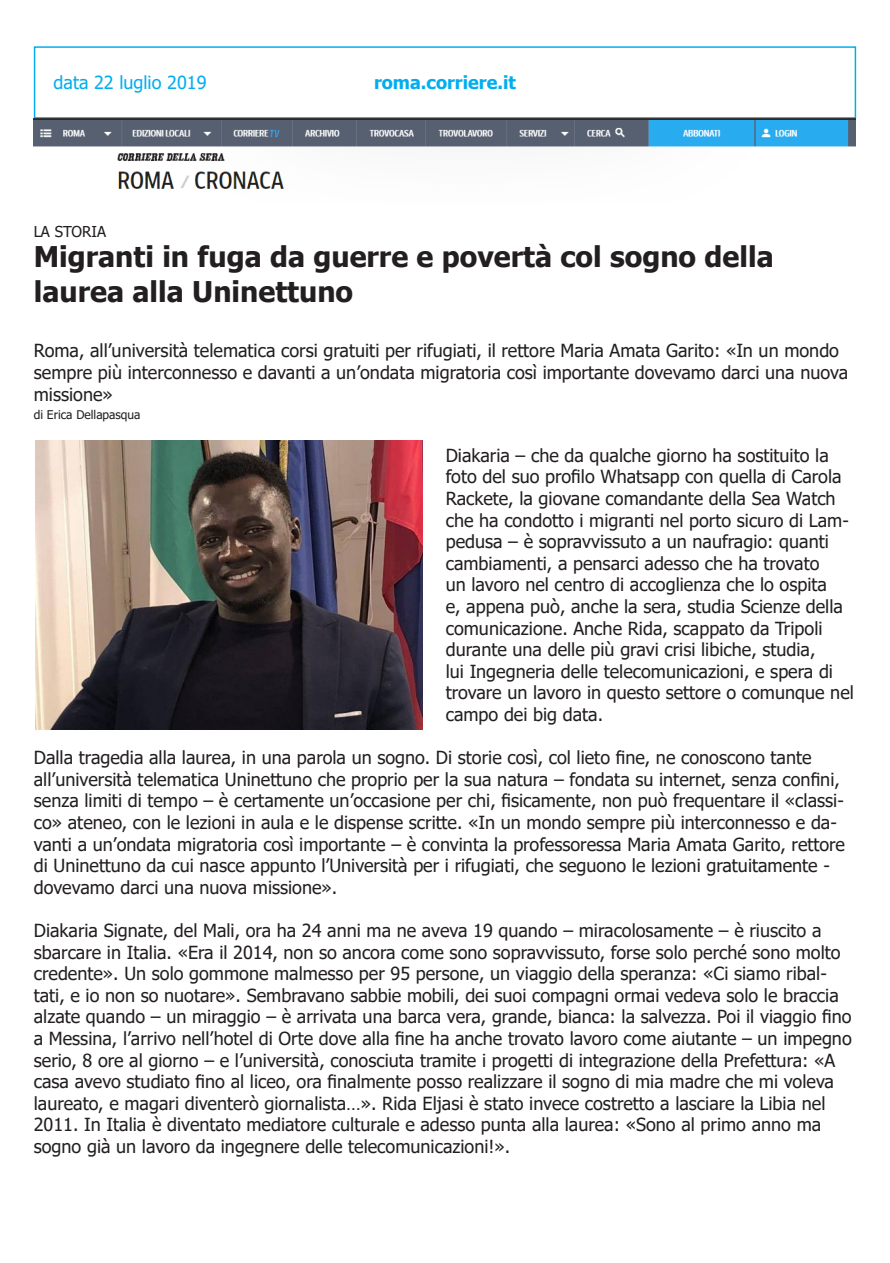
<style>
.page{position:relative;width:890px;height:1263px;background:#fff}
.page>*{position:absolute;margin:0;border:0;box-sizing:border-box;transform-origin:0 0}
.Stile_di_paragrafo_1{font:700 28.5px/34.2px "Tahoma";color:#231f20}
.Stile_di_paragrafo_2{font:18px/21.6px "Tahoma";color:#231f20}
.t1{font:18px "Tahoma";color:#00aeef}
.t2{font:700 18px "Tahoma";color:#00aeef}
.Stile_di_paragrafo_2-2{font:15px "Tahoma";color:#231f20}
.Stile_di_paragrafo_2-3{font:12px "Tahoma";color:#231f20}
</style>
<div class="page">
<div style="left:34px;top:46px;width:822px;height:73px;border:2px solid #00aeef"></div>
<img style="left:33px;top:119px;width:822px;height:70px">
<img style="left:35px;top:440px;width:387px;height:289px">
<p class="t1" style="left:54px;top:71px;width:154px">data 22 luglio 2019</p>
<p class="t2" style="left:374px;top:70px;width:143px">roma.corriere.it</p>
<p class="Stile_di_paragrafo_2-2" style="left:34px;top:222px;width:74px">LA STORIA</p>
<p class="Stile_di_paragrafo_1" style="left:34px;top:241px;width:741px">Migranti in fuga da guerre e povertà col sogno della laurea alla Uninettuno</p>
<p class="Stile_di_paragrafo_2" style="left:34px;top:341px;width:815px">Roma, all’università telematica corsi gratuiti per rifugiati, il rettore Maria Amata Garito: «In un mondo sempre più interconnesso e davanti a un’ondata migratoria così importante dovevamo darci una nuova missione»</p>
<p class="Stile_di_paragrafo_2-3" style="left:34px;top:406px;width:108px">di Erica Dellapasqua</p>
<p class="Stile_di_paragrafo_2" style="left:446px;top:445px;width:409px">Diakaria – che da qualche giorno ha sostituito la foto del suo profilo Whatsapp con quella di Carola Rackete, la giovane comandante della Sea Watch che ha condotto i migranti nel porto sicuro di Lam&shy;pedusa – è sopravvissuto a un naufragio: quanti cambiamenti, a pensarci adesso che ha trovato<br>un lavoro nel centro di accoglienza che lo ospita<br>e, appena può, anche la sera, studia Scienze della comunicazione. Anche Rida, scappato da Tripoli durante una delle più gravi crisi libiche, studia,<br>lui Ingegneria delle telecomunicazioni, e spera di trovare un lavoro in questo settore o comunque nel campo dei big data.</p>
<p class="Stile_di_paragrafo_2" style="left:34px;top:748px;width:812px">Dalla tragedia alla laurea, in una parola un sogno. Di storie così, col lieto fine, ne conoscono tante all’università telematica Uninettuno che proprio per la sua natura – fondata su internet, senza confini, senza limiti di tempo – è certamente un’occasione per chi, fisicamente, non può frequentare il «classi&shy;co» ateneo, con le lezioni in aula e le dispense scritte. «In un mondo sempre più interconnesso e da&shy;vanti a un’ondata migratoria così importante – è convinta la professoressa Maria Amata Garito, rettore di Uninettuno da cui nasce appunto l’Università per i rifugiati, che seguono le lezioni gratuitamente - dovevamo darci una nuova missione».</p>
<p class="Stile_di_paragrafo_2" style="left:34px;top:921px;width:819px">Diakaria Signate, del Mali, ora ha 24 anni ma ne aveva 19 quando – miracolosamente – è riuscito a sbarcare in Italia. «Era il 2014, non so ancora come sono sopravvissuto, forse solo perché sono molto credente». Un solo gommone malmesso per 95 persone, un viaggio della speranza: «Ci siamo ribal&shy;tati, e io non so nuotare». Sembravano sabbie mobili, dei suoi compagni ormai vedeva solo le braccia alzate quando – un miraggio – è arrivata una barca vera, grande, bianca: la salvezza. Poi il viaggio fino a Messina, l’arrivo nell’hotel di Orte dove alla fine ha anche trovato lavoro come aiutante – un impegno serio, 8 ore al giorno – e l’università, conosciuta tramite i progetti di integrazione della Prefettura: «A casa avevo studiato fino al liceo, ora finalmente posso realizzare il sogno di mia madre che mi voleva laureato, e magari diventerò giornalista…». Rida Eljasi è stato invece costretto a lasciare la Libia nel 2011. In Italia è diventato mediatore culturale e adesso punta alla laurea: «Sono al primo anno ma sogno già un lavoro da ingegnere delle telecomunicazioni!».</p>
</div>
